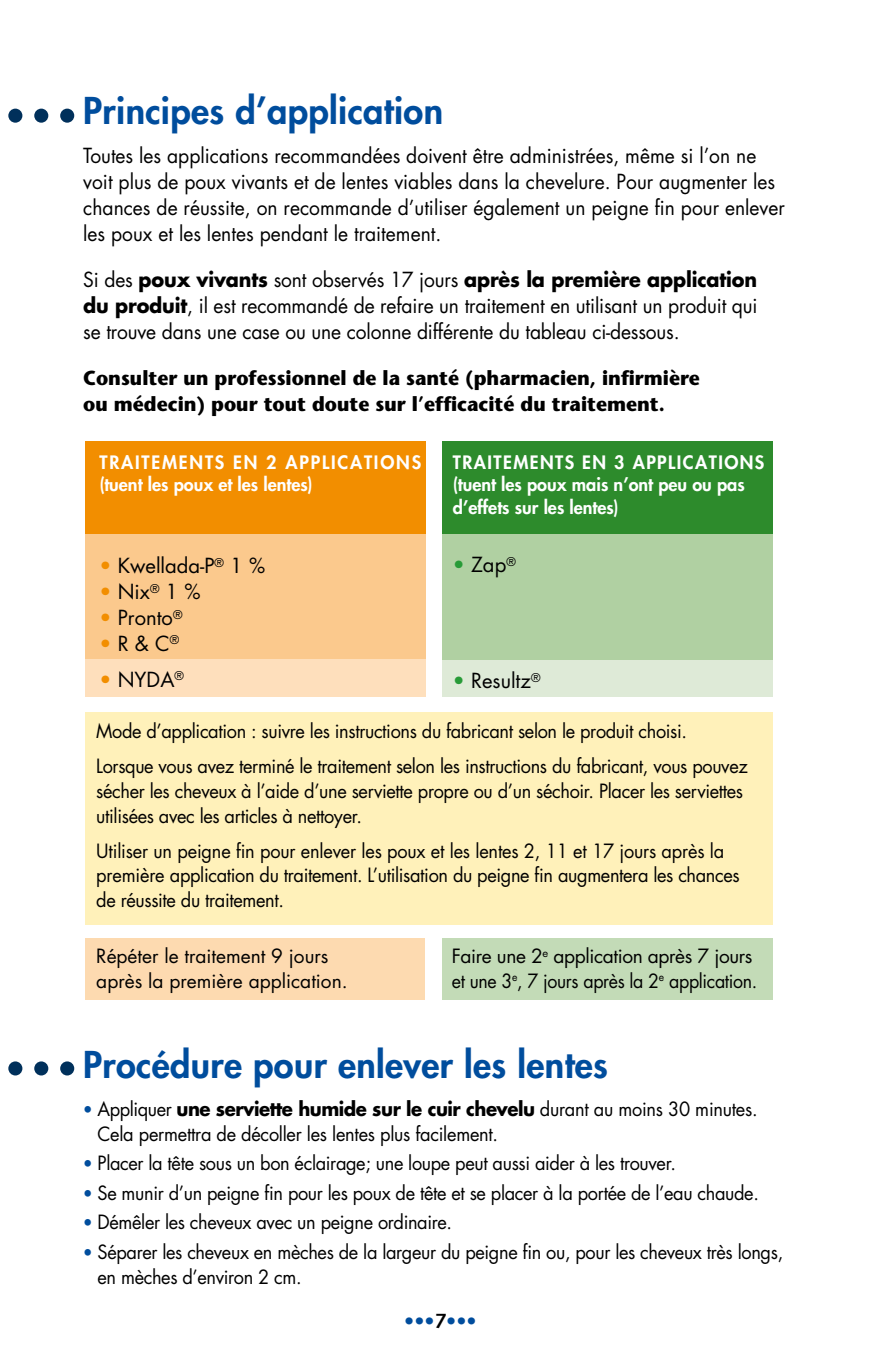
<style>
.page{position:relative;width:881px;height:1357px;background:#fff}
.page>*{position:absolute;margin:0;border:0;box-sizing:border-box;transform-origin:0 0}
.t1{font:800 36px "Futura";letter-spacing:.01em;color:#004d9d}
.t2{font:20.25px/25.9px "Futura";color:#000;scale:.95 1}
.t3{font:700 20.25px/25.9px "Stone Sans";color:#000;scale:.95 1}
.t4{font:20.25px "Futura";color:#000}
.t5{font:600 20.25px "Stone Sans";color:#004d9d}
.t6{font:19.12px/24.8px "Futura";letter-spacing:-.02em;color:#000;scale:.95 1}
.t7{font:19.12px/24.8px "Futura";letter-spacing:-.02em;color:#000}
.t8{font:19.12px/24.8px "Futura";color:#000}
.t9{font:800 18px/22.5px "Futura";color:#fff}
.t10{font:800 18px/22.5px "Futura";letter-spacing:.1em;color:#fff}
.s1{font-weight:700}
.s2{color:#289b38}
.s3{color:#f28e00}
.s4{font-family:"Stone Sans";font-weight:700;color:#004d9d}
.s5{color:#000}
</style>
<div class="page">
<div style="left:60px;top:109px;width:14px;height:14px;background:#00305b;border-radius:50%"></div>
<div style="left:34px;top:109px;width:14px;height:14px;background:#00305b;border-radius:50%"></div>
<div style="left:8px;top:109px;width:14px;height:14px;background:#00305b;border-radius:50%"></div>
<div style="left:60px;top:1061px;width:14px;height:14px;background:#00305b;border-radius:50%"></div>
<div style="left:34px;top:1061px;width:14px;height:14px;background:#00305b;border-radius:50%"></div>
<div style="left:8px;top:1061px;width:14px;height:14px;background:#00305b;border-radius:50%"></div>
<div style="left:85px;top:938px;width:340px;height:62px;background:#fddab0"></div>
<div style="left:85px;top:488px;width:340px;height:172px;background:#fbc98d"></div>
<div style="left:442px;top:488px;width:330px;height:172px;background:#b0d0a2"></div>
<div style="left:442px;top:938px;width:330px;height:62px;background:#c3dbb7"></div>
<div style="left:85px;top:712px;width:687px;height:213px;background:#fff1ba"></div>
<div style="left:442px;top:441px;width:330px;height:92px;background:#2d8b2c"></div>
<div style="left:85px;top:441px;width:340px;height:92px;background:#f28e00"></div>
<div style="left:85px;top:660px;width:340px;height:37px;background:#fedfbc"></div>
<div style="left:442px;top:660px;width:330px;height:37px;background:#deead7"></div>
<h1 class="t1" style="left:83px;top:86px;width:361px">Principes d’application</h1>
<p class="t2" style="left:83px;top:142px;width:740px">Toutes les applications recommandées doivent être administrées, même si l’on ne voit plus de poux vivants et de lentes viables dans la chevelure. Pour augmenter les chances de réussite, on recommande d’utiliser également un peigne fin pour enlever les poux et les lentes pendant le traitement.</p>
<p class="t2" style="left:83px;top:266px;width:711px;text-align:justify">Si des <span class="s1">poux vivants</span> sont observés 17 jours <span class="s1">après la première application du produit</span>, il est recommandé de refaire un traitement en utilisant un produit qui se trouve dans une case ou une colonne différente du tableau ci-dessous.</p>
<p class="t3" style="left:83px;top:364px;width:651px">Consulter un professionnel de la santé (pharmacien, infirmière ou médecin) pour tout doute sur l’efficacité du traitement.</p>
<p class="t10" style="left:99px;top:451px;width:323px">TRAITEMENTS EN 2 APPLICATIONS (tuent les poux et les lentes)</p>
<p class="t9" style="left:453px;top:451px;width:313px">TRAITEMENTS EN 3 APPLICATIONS (tuent les poux mais n’ont peu ou pas d’effets sur les lentes)</p>
<p class="t4" style="left:453px;top:551px;width:64px"><span class="s2">•</span> Zap<sup>®</sup></p>
<p class="t4" style="left:99px;top:552px;width:167px"><span class="s3">•</span> Kwellada-P<sup>®</sup> 1 %</p>
<p class="t4" style="left:99px;top:578px;width:102px"><span class="s3">•</span> Nix<sup>®</sup> 1 %</p>
<p class="t4" style="left:99px;top:604px;width:84px"><span class="s3">•</span> Pronto<sup>®</sup></p>
<p class="t4" style="left:99px;top:630px;width:81px"><span class="s3">•</span> R &amp; C<sup>®</sup></p>
<p class="t4" style="left:99px;top:666px;width:86px"><span class="s3">•</span> NYDA<sup>®</sup></p>
<p class="t4" style="left:453px;top:667px;width:89px"><span class="s2">•</span> Resultz<sup>®</sup></p>
<p class="t6" style="left:96px;top:713px;width:687px;line-height:34.9px">Mode d’application : suivre les instructions du fabricant selon le produit choisi.<br>Lorsque vous avez terminé le traitement selon les instructions du fabricant, vous pouvez</p>
<p class="t6" style="left:96px;top:778px;width:682px">sécher les cheveux à l’aide d’une serviette propre ou d’un séchoir. Placer les serviettes utilisées avec les articles à nettoyer.</p>
<p class="t6" style="left:96px;top:838px;width:679px">Utiliser un peigne fin pour enlever les poux et les lentes 2, 11 et 17 jours après la première application du traitement. L’utilisation du peigne fin augmentera les chances de réussite du traitement.</p>
<p class="t7" style="left:452px;top:943px;width:307px">Faire une 2<sup>e</sup> application après 7 jours et une 3<sup>e</sup>, 7 jours après la 2<sup>e</sup> application.</p>
<p class="t8" style="left:96px;top:943px;width:253px">Répéter le traitement 9 jours après la première application.</p>
<h1 class="t1" style="left:83px;top:1040px;width:526px">Procédure pour enlever les lentes</h1>
<p class="t6" style="left:98px;top:1096px;width:696px;text-indent:-14px"><span class="s4">•</span> Appliquer <span class="s1">une serviette humide sur le cuir chevelu</span> durant au moins 30 minutes.<br>Cela permettra de décoller les lentes plus facilement.</p>
<p class="t6" style="left:83px;top:1150px;width:625px"><span class="s4">•</span> Placer la tête sous un bon éclairage; une loupe peut aussi aider à les trouver.</p>
<p class="t6" style="left:83px;top:1180px;width:713px"><span class="s4">•</span> Se munir d’un peigne fin pour les poux de tête et se placer à la portée de l’eau chaude.</p>
<p class="t6" style="left:83px;top:1210px;width:390px"><span class="s4">•</span> Démêler les cheveux avec un peigne ordinaire.</p>
<p class="t6" style="left:98px;top:1239px;width:723px;text-indent:-14px"><span class="s4">•</span> Séparer les cheveux en mèches de la largeur du peigne fin ou, pour les cheveux très longs, en mèches d’environ 2 cm.</p>
<p class="t5" style="left:404px;top:1308px;width:74px">•••<span class="s5">7</span>•••</p>
</div>
